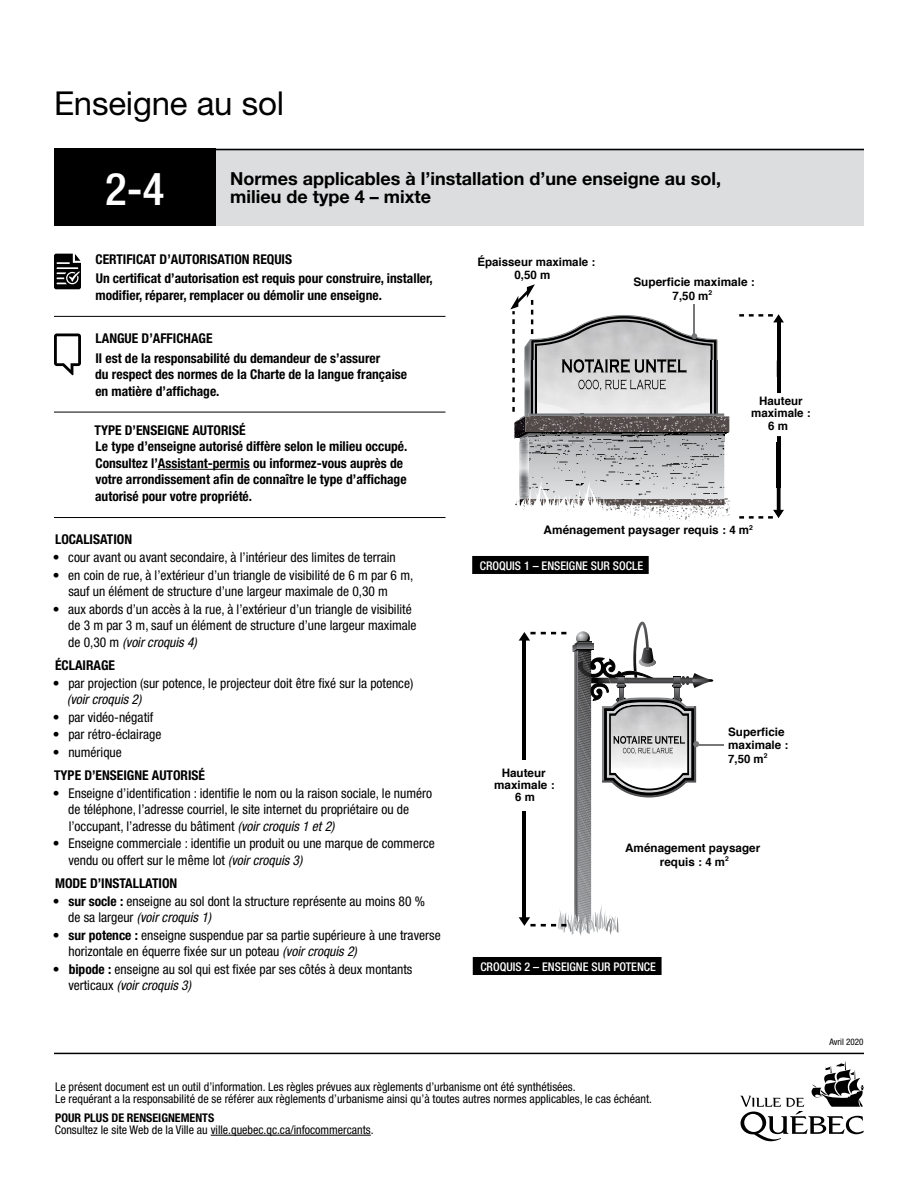
<style>
.page{position:relative;width:918px;height:1188px;background:#fff}
.page>*{position:absolute;margin:0;border:0;box-sizing:border-box;transform-origin:0 0}
.t1{font:500 condensed 45px "Helvetica Neue";color:#fff}
.t2{font:33px "Helvetica Neue";letter-spacing:-.005em;color:#000}
.t3{font:700 18px/18px "Helvetica Neue";color:#000}
.t4{font:condensed 13.5px/16.5px "Helvetica Neue";color:#000}
.t5{font:700 condensed 13.5px/16.5px "Helvetica Neue";color:#000}
.t6{font:condensed 12px/12px "Helvetica Neue";color:#000}
.t7{font:500 condensed 12px "Helvetica Neue";color:#fff}
.t8{font:700 condensed 12px "Helvetica Neue";color:#000}
.t9{font:700 11.85px/14.1px "Helvetica";color:#000;text-align:center}
.t10{font:700 11.7px/14px "Helvetica";color:#000;text-align:center}
.t11{font:700 11.55px "Helvetica";color:#000}
.t12{font:condensed 9px "Helvetica Neue";color:#000}
.s1{font-style:italic}
.s2{font-weight:700}
.s3{font-size:11.7px}
.s4{font-size:11.55px}
</style>
<div class="page">
<div style="left:216px;top:149px;width:648px;height:77px;background:#dcddde"></div>
<svg style="left:740px;top:1061px;width:124px;height:80px"></svg>
<div style="left:54px;top:149px;width:162px;height:77px;background:#000"></div>
<hr style="left:54px;top:149px;width:810px;height:1px;background:#000">
<hr style="left:54px;top:1053px;width:810px;height:1px;background:#000">
<hr style="left:211px;top:1135px;width:160px;height:1px;background:#000">
<hr style="left:54px;top:316px;width:392px;height:1px;background:#000">
<hr style="left:54px;top:412px;width:392px;height:1px;background:#000">
<hr style="left:158px;top:469px;width:92px;height:1px;background:#000">
<hr style="left:54px;top:517px;width:392px;height:1px;background:#000">
<svg style="left:54px;top:254px;width:27px;height:35px"></svg>
<svg style="left:54px;top:334px;width:27px;height:41px"></svg>
<svg style="left:519px;top:622px;width:205px;height:314px"></svg>
<div style="left:473px;top:957px;width:189px;height:18px;background:#000"></div>
<hr style="left:777px;top:320px;width:3px;height:192px;background:#000">
<img style="left:777px;top:393px;width:3px;height:44px">
<img style="left:729px;top:416px;width:1px;height:16px">
<img style="left:724px;top:442px;width:57px;height:46px">
<img style="left:584px;top:442px;width:140px;height:38px">
<img style="left:581px;top:442px;width:3px;height:38px">
<img style="left:519px;top:442px;width:1px;height:38px">
<img style="left:528px;top:442px;width:53px;height:38px">
<img style="left:520px;top:442px;width:8px;height:38px">
<svg style="left:515px;top:480px;width:218px;height:41px"></svg>
<svg style="left:739px;top:314px;width:45px;height:8px"></svg>
<svg style="left:739px;top:488px;width:45px;height:31px"></svg>
<svg style="left:510px;top:284px;width:219px;height:158px"></svg>
<div style="left:472px;top:556px;width:177px;height:18px;background:#000"></div>
<h2 class="t2" style="left:54px;top:84px;width:232px">Enseigne au sol</h2>
<h1 class="t1" style="left:105px;top:162px;width:61px">2-4</h1>
<h3 class="t3" style="left:230px;top:170px;width:493px">Normes applicables à l’installation d’une enseigne au sol, milieu de type 4 – mixte</h3>
<p class="t5" style="left:95px;top:251px;width:198px">CERTIFICAT D’AUTORISATION REQUIS</p>
<p class="t5" style="left:95px;top:270px;width:339px">Un certificat d’autorisation est requis pour construire, installer, modifier, réparer, remplacer ou démolir une enseigne.</p>
<p class="t5" style="left:96px;top:330px;width:119px">LANGUE D’AFFICHAGE</p>
<p class="t5" style="left:95px;top:349px;width:313px">Il est de la responsabilité du demandeur de s’assurer<br>du respect des normes de la Charte de la langue française en matière d’affichage.</p>
<p class="t5" style="left:95px;top:422px;width:314px">TYPE D’ENSEIGNE AUTORISÉ<br>Le type d’enseigne autorisé diffère selon le milieu occupé.<br>Consultez l’Assistant-permis ou informez-vous auprès de votre arrondissement afin de connaître le type d’affichage autorisé pour votre propriété.</p>
<p class="t5" style="left:55px;top:531px;width:78px">LOCALISATION</p>
<p class="t4" style="left:53px;top:549px;width:344px">• cour avant ou avant secondaire, à l’intérieur des limites de terrain</p>
<p class="t4" style="left:68px;top:567px;width:346px;text-indent:-15px">• en coin de rue, à l’extérieur d’un triangle de visibilité de 6 m par 6 m, sauf un élément de structure d’une largeur maximale de 0,30 m</p>
<p class="t4" style="left:68px;top:601px;width:350px;text-indent:-15px">• aux abords d’un accès à la rue, à l’extérieur d’un triangle de visibilité de 3 m par 3 m, sauf un élément de structure d’une largeur maximale de 0,30 m <span class="s1">(voir croquis 4)</span></p>
<p class="t5" style="left:55px;top:657px;width:61px">ÉCLAIRAGE</p>
<p class="t4" style="left:67px;top:674px;width:348px;text-indent:-14px">• par projection (sur potence, le projecteur doit être fixé sur la potence) <span class="s1">(voir croquis 2)</span></p>
<p class="t4" style="left:53px;top:708px;width:102px">• par vidéo-négatif</p>
<p class="t4" style="left:53px;top:726px;width:110px">• par rétro-éclairage</p>
<p class="t4" style="left:53px;top:744px;width:70px">• numérique</p>
<p class="t5" style="left:54px;top:767px;width:152px">TYPE D’ENSEIGNE AUTORISÉ</p>
<p class="t4" style="left:68px;top:784px;width:365px;text-indent:-15px">• Enseigne d’identification : identifie le nom ou la raison sociale, le numéro de téléphone, l’adresse courriel, le site internet du propriétaire ou de l’occupant, l’adresse du bâtiment <span class="s1">(voir croquis 1 et 2)</span></p>
<p class="t4" style="left:68px;top:835px;width:368px;text-indent:-15px">• Enseigne commerciale : identifie un produit ou une marque de commerce vendu ou offert sur le même lot <span class="s1">(voir croquis 3)</span></p>
<p class="t5" style="left:55px;top:875px;width:124px">MODE D’INSTALLATION</p>
<p class="t4" style="left:68px;top:892px;width:358px;text-indent:-15px">• <span class="s2">sur socle :</span> enseigne au sol dont la structure représente au moins 80 % de sa largeur <span class="s1">(voir croquis 1)</span></p>
<p class="t4" style="left:69px;top:926px;width:374px;text-indent:-16px">• <span class="s2">sur potence :</span> enseigne suspendue par sa partie supérieure à une traverse horizontale en équerre fixée sur un poteau <span class="s1">(voir croquis 2)</span></p>
<p class="t4" style="left:68px;top:961px;width:345px;text-indent:-15px">• <span class="s2">bipode :</span> enseigne au sol qui est fixée par ses côtés à deux montants verticaux <span class="s1">(voir croquis 3)</span></p>
<p class="t11" style="left:374px;top:890px;width:21px">6 m</p>
<p class="t9" style="left:151px;top:923px;width:138px">Aménagement paysager requis : <span class="s3">4 m</span><sup>2</sup></p>
<p class="t10" style="left:159px;top:939px;width:137px">Aménagement paysager requis : <span class="s4">4 m</span><sup>2</sup></p>
<p class="t10" style="left:515px;top:255px;width:82px;text-align:left;text-indent:-37px">Épaisseur maximale :<br>0,50 m</p>
<p class="t9" style="left:633px;top:275px;width:123px">Superficie maximale :</p>
<p class="t10" style="left:673px;top:289px;width:41px">7,50 m<sup>2</sup></p>
<p class="t10" style="left:751px;top:395px;width:61px;line-height:12.6px">Hauteur maximale :<br>6 m</p>
<p class="t11" style="left:761px;top:414px;width:45px">Hauteur</p>
<p class="t9" style="left:544px;top:523px;width:211px">Aménagement paysager requis : <span class="s3">4 m</span><sup>2</sup></p>
<p class="t7" style="left:480px;top:558px;width:165px">CROQUIS 1 – ENSEIGNE SUR SOCLE</p>
<p class="t9" style="left:490px;top:760px;width:63px">maximale :</p>
<p class="t10" style="left:511px;top:772px;width:21px">6 m</p>
<p class="t10" style="left:494px;top:767px;width:62px;line-height:12px">Hauteur maximale :</p>
<p class="t11" style="left:515px;top:788px;width:21px">6 m</p>
<p class="t9" style="left:726px;top:720px;width:63px">maximale :</p>
<p class="t10" style="left:726px;top:734px;width:41px">7,50 m<sup>2</sup></p>
<p class="t10" style="left:728px;top:725px;width:62px;line-height:13.5px;text-align:left">Superficie maximale :</p>
<p class="t11" style="left:728px;top:749px;width:41px">7,50 m<sup>2</sup></p>
<p class="t9" style="left:657px;top:838px;width:71px">requis : <span class="s3">4 m</span><sup>2</sup></p>
<p class="t10" style="left:625px;top:841px;width:137px">Aménagement paysager requis : <span class="s4">4 m</span><sup>2</sup></p>
<p class="t7" style="left:480px;top:959px;width:177px">CROQUIS 2 – ENSEIGNE SUR POTENCE</p>
<p class="t6" style="left:55px;top:1081px;width:598px">Le présent document est un outil d’information. Les règles prévues aux règlements d’urbanisme ont été synthétisées.<br>Le requérant a la responsabilité de se référer aux règlements d’urbanisme ainsi qu’à toutes autres normes applicables, le cas échéant.</p>
<p class="t8" style="left:55px;top:1110px;width:161px">POUR PLUS DE RENSEIGNEMENTS</p>
<p class="t6" style="left:55px;top:1124px;width:320px">Consultez le site Web de la Ville au ville.quebec.qc.ca/infocommercants.</p>
<p class="t12" style="left:829px;top:1037px;width:35px">Avril 2020</p>
</div>
